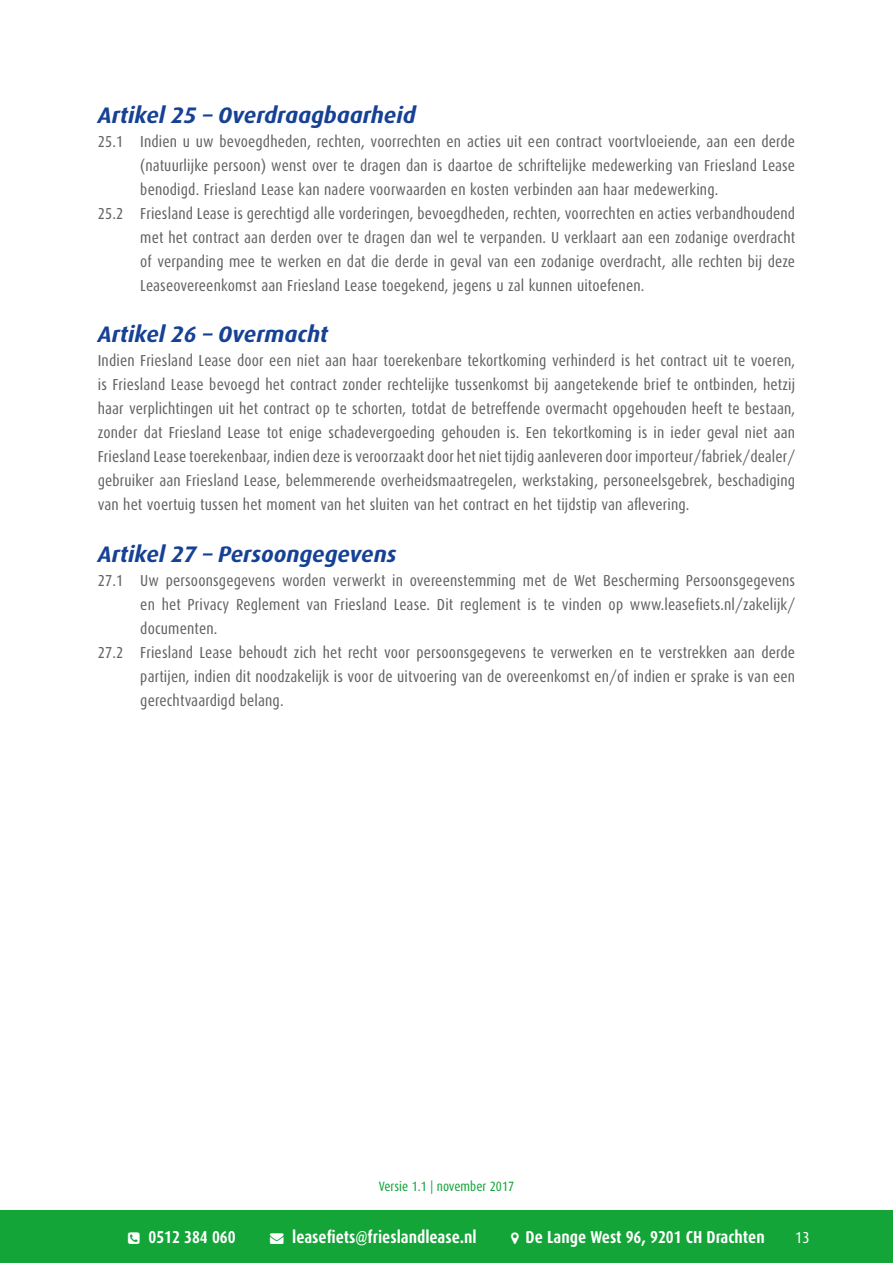
<style>
.page{position:relative;width:893px;height:1263px;background:#fff}
.page>*{position:absolute;margin:0;border:0;box-sizing:border-box;transform-origin:0 0}
.t1{font:italic 700 22.5px "Dax";color:#164194}
.t2{font:700 17.25px "Dax Condensed";color:#fff}
.t3{font:15.9px/24px "Dax Condensed";letter-spacing:.01em;color:#646363;text-align:justify}
.t4{font:15.9px "Dax Condensed";color:#fff}
.t5{font:13.5px "Dax Condensed";color:#13a538}
</style>
<div class="page">
<div style="left:0;top:1210px;width:893px;height:53px;background:#13a538"></div>
<h1 class="t1" style="left:98px;top:102px;width:319px">Artikel 25 – Overdraagbaarheid</h1>
<p class="t3" style="left:98px;top:129px;width:699px">25.1 Indien u uw bevoegdheden, rechten, voorrechten en acties uit een contract voortvloeiende, aan een derde</p>
<p class="t3" style="left:140px;top:153px;width:656px">(natuurlijke persoon) wenst over te dragen dan is daartoe de schriftelijke medewerking van Friesland Lease</p>
<p class="t3" style="left:140px;top:177px;width:579px">benodigd. Friesland Lease kan nadere voorwaarden en kosten verbinden aan haar medewerking.</p>
<p class="t3" style="left:98px;top:201px;width:699px">25.2 Friesland Lease is gerechtigd alle vorderingen, bevoegdheden, rechten, voorrechten en acties verbandhoudend</p>
<p class="t3" style="left:140px;top:225px;width:656px">met het contract aan derden over te dragen dan wel te verpanden. U verklaart aan een zodanige overdracht</p>
<p class="t3" style="left:140px;top:249px;width:656px">of verpanding mee te werken en dat die derde in geval van een zodanige overdracht, alle rechten bij deze</p>
<p class="t3" style="left:140px;top:273px;width:506px">Leaseovereenkomst aan Friesland Lease toegekend, jegens u zal kunnen uitoefenen.</p>
<h1 class="t1" style="left:98px;top:322px;width:232px">Artikel 26 – Overmacht</h1>
<p class="t3" style="left:98px;top:349px;width:699px">Indien Friesland Lease door een niet aan haar toerekenbare tekortkoming verhinderd is het contract uit te voeren, is Friesland Lease bevoegd het contract zonder rechtelijke tussenkomst bij aangetekende brief te ontbinden, hetzij haar verplichtingen uit het contract op te schorten, totdat de betreffende overmacht opgehouden heeft te bestaan, zonder dat Friesland Lease tot enige schadevergoeding gehouden is. Een tekortkoming is in ieder geval niet aan Friesland Lease toerekenbaar, indien deze is veroorzaakt door het niet tijdig aanleveren door importeur/fabriek/dealer/ gebruiker aan Friesland Lease, belemmerende overheidsmaatregelen, werkstaking, personeelsgebrek, beschadiging van het voertuig tussen het moment van het sluiten van het contract en het tijdstip van aflevering.</p>
<h1 class="t1" style="left:98px;top:542px;width:300px">Artikel 27 – Persoongegevens</h1>
<p class="t3" style="left:98px;top:569px;width:699px">27.1 Uw persoonsgegevens worden verwerkt in overeenstemming met de Wet Bescherming Persoonsgegevens</p>
<p class="t3" style="left:140px;top:593px;width:656px">en het Privacy Reglement van Friesland Lease. Dit reglement is te vinden op www.leasefiets.nl/zakelijk/</p>
<p class="t3" style="left:140px;top:617px;width:79px">documenten.</p>
<p class="t3" style="left:98px;top:641px;width:699px">27.2 Friesland Lease behoudt zich het recht voor persoonsgegevens te verwerken en te verstrekken aan derde</p>
<p class="t3" style="left:140px;top:665px;width:656px">partijen, indien dit noodzakelijk is voor de uitvoering van de overeenkomst en/of indien er sprake is van een</p>
<p class="t3" style="left:140px;top:689px;width:145px">gerechtvaardigd belang.</p>
<p class="t5" style="left:379px;top:1179px;width:137px">Versie 1.1 | november 2017</p>
<p class="t2" style="left:148px;top:1227px;width:89px">0512 384 060</p>
<p class="t2" style="left:270px;top:1227px;width:208px">→ leasefiets@frieslandlease.nl</p>
<p class="t2" style="left:526px;top:1227px;width:241px">De Lange West 96, 9201 CH Drachten</p>
<p class="t4" style="left:795px;top:1228px;width:16px">13</p>
</div>
